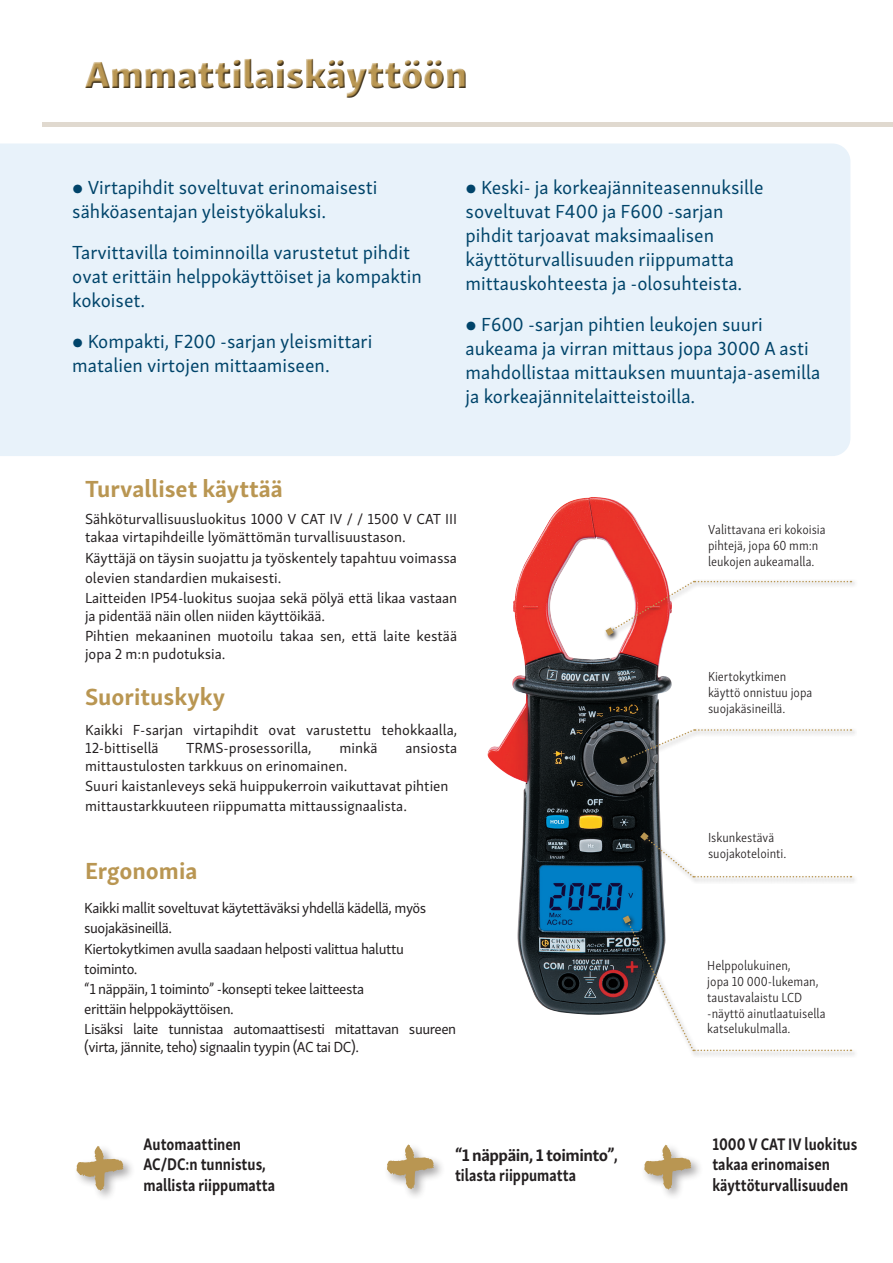
<style>
.page{position:relative;width:893px;height:1263px;background:#fff}
.page>*{position:absolute;margin:0;border:0;box-sizing:border-box;transform-origin:0 0}
.t1{font:39px "Skolar Sans Latn Eb";color:#b99652}
.T3{font:700 24px "Skolar Sans Latn";color:#b99652}
.t2{font:19.5px/24px "Skolar Sans Latn";color:#00446a}
.t3{font:700 17.25px/20.1px "Skolar Sans Latn";color:#231f20;scale:.85 1}
.t4{font:700 17.25px/20.1px "Skolar Sans Latn";color:#231f20}
.t5{font:15px/18px "Skolar Sans Latn";color:#231f20}
.t6{font:15px/18px "Skolar Sans Latn";letter-spacing:-.03em;color:#231f20}
.t7{font:300 13.5px/15.8px "Skolar Sans Latn Cn";color:#231f20}
</style>
<div class="page">
<div style="left:0;top:144px;width:850px;height:312px;background:#e8f2fa"></div>
<img style="left:487px;top:497px;width:185px;height:518px">
<svg style="left:638px;top:830px;width:217px;height:54px;fill:#f5f5f5"></svg>
<svg style="left:640px;top:832px;width:211px;height:45px"></svg>
<svg style="left:604px;top:579px;width:251px;height:63px"></svg>
<svg style="left:605px;top:581px;width:246px;height:55px"></svg>
<svg style="left:618px;top:727px;width:237px;height:43px"></svg>
<svg style="left:619px;top:729px;width:232px;height:35px"></svg>
<svg style="left:621px;top:913px;width:234px;height:143px"></svg>
<svg style="left:623px;top:915px;width:228px;height:136px"></svg>
<div style="left:83px;top:57px;width:385px;height:42px;background:#231f20;opacity:.75"></div>
<div style="left:73px;top:1143px;width:62px;height:59px;background:#231f20;opacity:.4"></div>
<svg style="left:77px;top:1146px;width:46px;height:45px"></svg>
<div style="left:384px;top:1142px;width:62px;height:59px;background:#231f20;opacity:.4"></div>
<svg style="left:387px;top:1144px;width:47px;height:45px"></svg>
<div style="left:641px;top:1142px;width:62px;height:59px;background:#231f20;opacity:.4"></div>
<svg style="left:644px;top:1145px;width:47px;height:44px"></svg>
<div style="left:43px;top:122px;width:850px;height:5px;background:#e0d9cf"></div>
<h1 class="t1" style="left:85px;top:41px;width:384px">Ammattilaiskäyttöön</h1>
<p class="t2" style="left:72px;top:174px;width:307px">● Virtapihdit soveltuvat erinomaisesti</p>
<p class="t2" style="left:72px;top:198px;width:256px">sähköasentajan yleistyökaluksi.</p>
<p class="t2" style="left:72px;top:239px;width:351px">Tarvittavilla toiminnoilla varustetut pihdit ovat erittäin helppokäyttöiset ja kompaktin kokoiset.</p>
<p class="t2" style="left:72px;top:328px;width:302px">● Kompakti, F200 -sarjan yleismittari matalien virtojen mittaamiseen.</p>
<p class="t2" style="left:466px;top:174px;width:300px">● Keski- ja korkeajänniteasennuksille soveltuvat F400 ja F600 -sarjan pihdit tarjoavat maksimaalisen käyttöturvallisuuden riippumatta mittauskohteesta ja -olosuhteista.</p>
<p class="t2" style="left:466px;top:311px;width:299px">● F600 -sarjan pihtien leukojen suuri</p>
<p class="t2" style="left:466px;top:335px;width:345px">aukeama ja virran mittaus jopa 3000 A asti</p>
<p class="t2" style="left:466px;top:359px;width:356px">mahdollistaa mittauksen muuntaja-asemilla ja korkeajännitelaitteistoilla.</p>
<p class="T3" style="left:85px;top:470px;width:199px">Turvalliset käyttää</p>
<p class="t5" style="left:85px;top:509px;width:374px">Sähköturvallisuusluokitus 1000 V CAT IV / / 1500 V CAT III takaa virtapihdeille lyömättömän turvallisuustason.</p>
<p class="t5" style="left:85px;top:547px;width:374px">Käyttäjä on täysin suojattu ja työskentely tapahtuu voimassa</p>
<p class="t5" style="left:85px;top:567px;width:198px">olevien standardien mukaisesti.</p>
<p class="t5" style="left:85px;top:587px;width:374px">Laitteiden IP54-luokitus suojaa sekä pölyä että likaa vastaan ja pidentää näin ollen niiden käyttöikää.</p>
<p class="t5" style="left:85px;top:626px;width:374px">Pihtien mekaaninen muotoilu takaa sen, että laite kestää jopa 2 m:n pudotuksia.</p>
<p class="T3" style="left:85px;top:678px;width:141px">Suorituskyky</p>
<p class="t5" style="left:85px;top:719px;width:374px">Kaikki F-sarjan virtapihdit ovat varustettu tehokkaalla,<br>12-bittisellä</p>
<p class="t5" style="left:186px;top:737px;width:127px">TRMS-prosessorilla,</p>
<p class="t5" style="left:340px;top:737px;width:39px">minkä</p>
<p class="t5" style="left:405px;top:737px;width:53px">ansiosta</p>
<p class="t5" style="left:85px;top:755px;width:264px">mittaustulosten tarkkuus on erinomainen.</p>
<p class="t5" style="left:85px;top:775px;width:365px">Suuri kaistanleveys sekä huippukerroin vaikuttavat pihtien</p>
<p class="t5" style="left:85px;top:796px;width:323px">mittaustarkkuuteen riippumatta mittaussignaalista.</p>
<p class="T3" style="left:85px;top:852px;width:114px">Ergonomia</p>
<p class="t6" style="left:84px;top:898px;width:344px">Kaikki mallit soveltuvat käytettäväksi yhdellä kädellä, myös</p>
<p class="t6" style="left:84px;top:918px;width:89px">suojakäsineillä.</p>
<p class="t6" style="left:84px;top:938px;width:321px">Kiertokytkimen avulla saadaan helposti valittua haluttu</p>
<p class="t6" style="left:84px;top:958px;width:55px">toiminto.</p>
<p class="t6" style="left:84px;top:978px;width:281px">“1 näppäin, 1 toiminto” -konsepti tekee laitteesta</p>
<p class="t6" style="left:84px;top:999px;width:151px">erittäin helppokäyttöisen.</p>
<p class="t6" style="left:84px;top:1019px;width:374px">Lisäksi laite tunnistaa automaattisesti mitattavan suureen (virta, jännite, teho) signaalin tyypin (AC tai DC).</p>
<p class="t7" style="left:708px;top:521px;width:119px">Valittavana eri kokoisia pihtejä, jopa 60 mm:n leukojen aukeamalla.</p>
<p class="t7" style="left:708px;top:668px;width:80px">Kiertokytkimen</p>
<p class="t7" style="left:708px;top:684px;width:106px">käyttö onnistuu jopa</p>
<p class="t7" style="left:708px;top:700px;width:79px">suojakäsineillä.</p>
<p class="t7" style="left:708px;top:829px;width:68px">Iskunkestävä</p>
<p class="t7" style="left:708px;top:845px;width:80px">suojakotelointi.</p>
<p class="t7" style="left:707px;top:957px;width:85px">Helppolukuinen,</p>
<p class="t7" style="left:707px;top:973px;width:113px">jopa 10 000-lukeman,</p>
<p class="t7" style="left:707px;top:988px;width:97px">taustavalaistu LCD</p>
<p class="t7" style="left:707px;top:1004px;width:120px">-näyttö ainutlaatuisella</p>
<p class="t7" style="left:707px;top:1020px;width:85px">katselukulmalla.</p>
<p class="t3" style="left:144px;top:1133px;width:146px">Automaattinen<br>AC/DC:n tunnistus,</p>
<p class="t3" style="left:144px;top:1173px;width:156px">mallista riippumatta</p>
<p class="t4" style="left:455px;top:1143px;width:164px">“1 näppäin, 1 toiminto”, tilasta riippumatta</p>
<p class="t3" style="left:712px;top:1133px;width:172px">1000 V CAT IV luokitus takaa erinomaisen</p>
<p class="t3" style="left:712px;top:1173px;width:161px">käyttöturvallisuuden</p>
</div>
